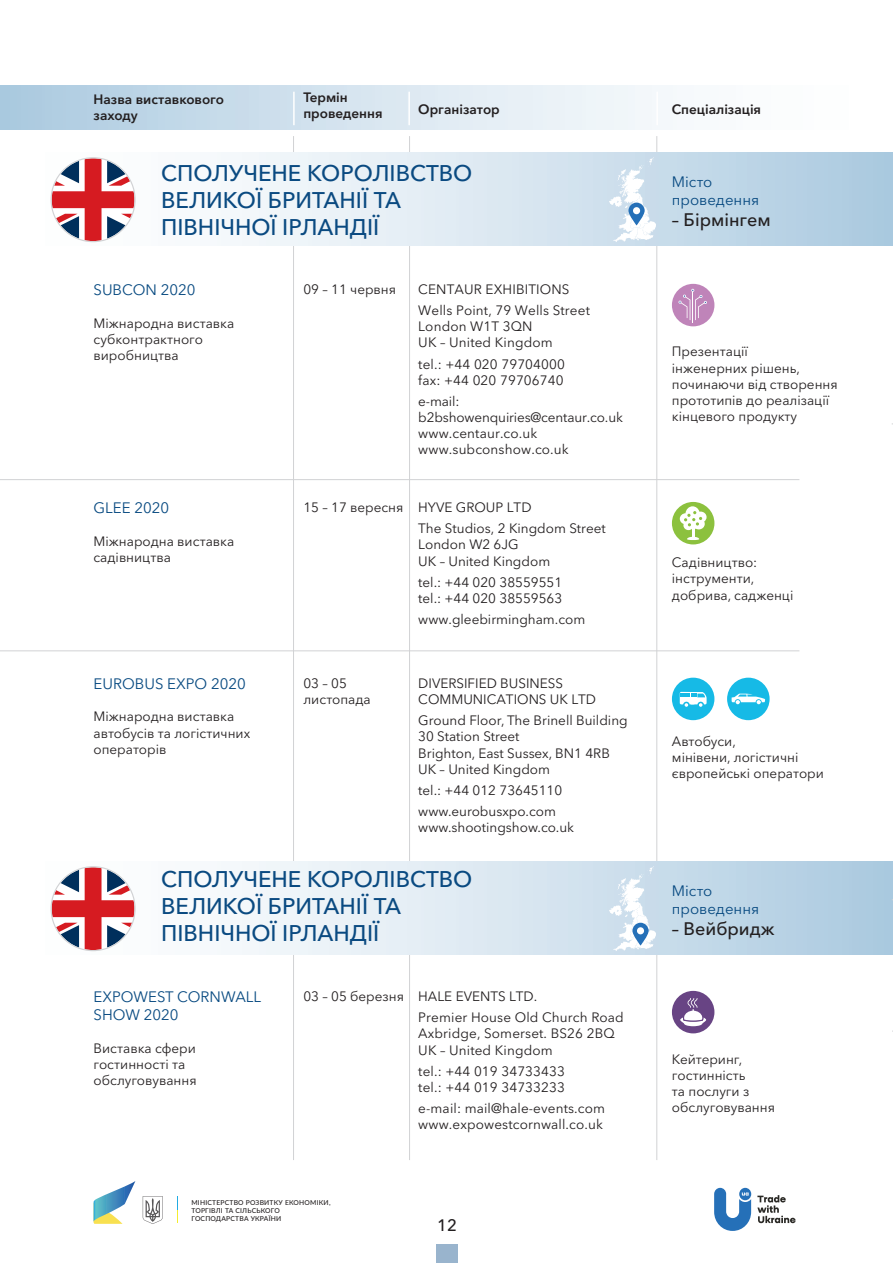
<style>
.page{position:relative;width:893px;height:1263px;background:#fff}
.page>*{position:absolute;margin:0;border:0;box-sizing:border-box;transform-origin:0 0}
.t1{font:500 22.5px/27px "Avenir Next Cyr";color:#0a4a81}
.t2{font:500 18px "Avenir Next Cyr";color:#231f20}
.t3{font:500 16.5px "Avenir Next Cyr";color:#231f20}
.t4{font:15px/18px "Avenir Next Cyr";color:#084a81}
.t5{font:13.5px/16.2px "Avenir Next Cyr";color:#231f20}
.t6{font:600 13.5px/16.2px "Avenir Next Cyr";color:#231f20}
.t7{font:500 6.75px/8.1px "Lato";letter-spacing:.03em;color:#231f20}
</style>
<div class="page">
<div style="left:436px;top:1244px;width:22px;height:19px;background:#99b4cd"></div>
<hr style="left:293px;top:136px;width:1px;height:1024px;background:#d1d2d4">
<div style="left:0;top:85px;width:893px;height:44px;background:linear-gradient(to right,#b0cde1,#fff)"></div>
<hr style="left:293px;top:92px;width:2px;height:33px;background:#fff">
<hr style="left:408px;top:92px;width:2px;height:33px;background:#fff">
<hr style="left:656px;top:92px;width:2px;height:33px;background:#fff">
<hr style="left:656px;top:136px;width:1px;height:1024px;background:#d1d2d4">
<hr style="left:409px;top:136px;width:1px;height:1024px;background:#d1d2d4">
<div style="left:0;top:152px;width:893px;height:94px;background:linear-gradient(to right,#fff,#b0cde2)"></div>
<svg style="left:51px;top:157px;width:85px;height:85px"></svg>
<svg style="left:609px;top:157px;width:47px;height:85px"></svg>
<svg style="left:628px;top:203px;width:17px;height:22px"></svg>
<div style="left:633px;top:207px;width:7px;height:7px;background:#fff;border-radius:50%"></div>
<hr style="left:0;top:479px;width:799px;height:1px;background:#d1d2d4">
<hr style="left:0;top:650px;width:799px;height:1px;background:#d1d2d4">
<div style="left:0;top:861px;width:893px;height:94px;background:linear-gradient(to right,#fff,#b0cde2)"></div>
<svg style="left:51px;top:866px;width:85px;height:85px"></svg>
<svg style="left:609px;top:866px;width:47px;height:85px"></svg>
<svg style="left:632px;top:923px;width:17px;height:22px"></svg>
<div style="left:637px;top:927px;width:7px;height:7px;background:#fff;border-radius:50%"></div>
<div style="left:672px;top:678px;width:42px;height:42px;background:#16bae6;border-radius:50%"></div>
<svg style="left:680px;top:692px;width:27px;height:15px"></svg>
<div style="left:727px;top:678px;width:43px;height:42px;background:#16bae6;border-radius:50%"></div>
<svg style="left:732px;top:693px;width:33px;height:11px"></svg>
<div style="left:672px;top:502px;width:42px;height:42px;background:#8cc13e;border-radius:50%"></div>
<svg style="left:680px;top:506px;width:27px;height:34px"></svg>
<div style="left:672px;top:284px;width:42px;height:42px;background:#bf84b9;border-radius:50%"></div>
<hr style="left:692px;top:289px;width:1px;height:33px;background:#fff">
<svg style="left:678px;top:289px;width:29px;height:31px"></svg>
<div style="left:672px;top:991px;width:42px;height:42px;background:#684484;border-radius:50%"></div>
<svg style="left:680px;top:998px;width:26px;height:28px"></svg>
<svg style="left:757px;top:1195px;width:38px;height:28px"></svg>
<svg style="left:714px;top:1188px;width:37px;height:43px"></svg>
<svg style="left:94px;top:1181px;width:42px;height:43px"></svg>
<svg style="left:143px;top:1196px;width:20px;height:28px"></svg>
<svg style="left:177px;top:1197px;width:1px;height:25px"></svg>
<p class="t6" style="left:94px;top:91px;width:132px">Назва виставкового заходу</p>
<p class="t6" style="left:303px;top:89px;width:81px">Термін проведення</p>
<p class="t6" style="left:418px;top:101px;width:83px">Організатор</p>
<p class="t6" style="left:672px;top:101px;width:91px">Спеціалізація</p>
<h1 class="t1" style="left:161px;top:160px;width:313px">СПОЛУЧЕНЕ КОРОЛІВСТВО<br>ВЕЛИКОЇ БРИТАНІЇ ТА<br>ПІВНІЧНОЇ ІРЛАНДІЇ</h1>
<p class="t4" style="left:94px;top:281px;width:104px">SUBCON 2020</p>
<p class="t5" style="left:94px;top:315px;width:142px">Міжнародна виставка субконтрактного виробництва</p>
<p class="t4" style="left:94px;top:499px;width:77px">GLEE 2020</p>
<p class="t5" style="left:94px;top:533px;width:142px">Міжнародна виставка садівництва</p>
<p class="t4" style="left:94px;top:675px;width:154px">EUROBUS EXPO 2020</p>
<p class="t5" style="left:94px;top:709px;width:158px">Міжнародна виставка автобусів та логістичних операторів</p>
<p class="t5" style="left:303px;top:281px;width:94px">09 – 11 червня</p>
<p class="t5" style="left:418px;top:279px;width:173px;line-height:21px">CENTAUR EXHIBITIONS<br>Wells Point, 79 Wells Street</p>
<p class="t5" style="left:418px;top:318px;width:136px">London W1T 3QN<br>UK – United Kingdom</p>
<p class="t5" style="left:418px;top:356px;width:148px">tel.: +44 020 79704000 fax: +44 020 79706740</p>
<p class="t5" style="left:418px;top:393px;width:206px">e-mail: b2bshowenquiries@centaur.co.uk www.centaur.co.uk www.subconshow.co.uk</p>
<p class="t5" style="left:303px;top:499px;width:102px">15 – 17 вересня</p>
<p class="t5" style="left:418px;top:497px;width:189px;line-height:21px">HYVE GROUP LTD<br>The Studios, 2 Kingdom Street</p>
<p class="t5" style="left:418px;top:537px;width:133px">London W2 6JG<br>UK – United Kingdom</p>
<p class="t5" style="left:418px;top:574px;width:145px">tel.: +44 020 38559551 tel.: +44 020 38559563</p>
<p class="t5" style="left:418px;top:611px;width:169px">www.gleebirmingham.com</p>
<p class="t5" style="left:303px;top:675px;width:69px">03 – 05 листопада</p>
<p class="t5" style="left:418px;top:675px;width:179px">DIVERSIFIED BUSINESS<br>COMMUNICATIONS UK LTD</p>
<p class="t5" style="left:418px;top:712px;width:211px">Ground Floor, The Brinell Building<br>30 Station Street<br>Brighton, East Sussex, BN1 4RB<br>UK – United Kingdom</p>
<p class="t5" style="left:418px;top:779px;width:145px;line-height:21px">tel.: +44 012 73645110 www.eurobusxpo.com</p>
<p class="t5" style="left:418px;top:819px;width:157px">www.shootingshow.co.uk</p>
<h1 class="t1" style="left:161px;top:866px;width:313px">СПОЛУЧЕНЕ КОРОЛІВСТВО<br>ВЕЛИКОЇ БРИТАНІЇ ТА<br>ПІВНІЧНОЇ ІРЛАНДІЇ</h1>
<p class="t4" style="left:94px;top:988px;width:169px">EXPOWEST CORNWALL<br>SHOW 2020</p>
<p class="t5" style="left:94px;top:1040px;width:105px">Виставка сфери гостинності та обслуговування</p>
<p class="t5" style="left:303px;top:988px;width:102px">03 – 05 березня</p>
<p class="t5" style="left:418px;top:986px;width:207px;line-height:21px">HALE EVENTS LTD.<br>Premier House Old Church Road</p>
<p class="t5" style="left:418px;top:1025px;width:198px">Axbridge, Somerset. BS26 2BQ<br>UK – United Kingdom</p>
<p class="t5" style="left:418px;top:1063px;width:148px">tel.: +44 019 34733433 tel.: +44 019 34733233</p>
<p class="t5" style="left:418px;top:1100px;width:188px">e-mail: mail@hale-events.com www.expowestcornwall.co.uk</p>
<p class="t7" style="left:191px;top:1198px;width:141px">МІНІСТЕРСТВО РОЗВИТКУ ЕКОНОМІКИ,<br>ТОРГІВЛІ ТА СІЛЬСЬКОГО<br>ГОСПОДАРСТВА УКРАЇНИ</p>
<p class="t3" style="left:437px;top:1215px;width:21px">12</p>
<p class="t4" style="left:672px;top:172px;width:89px">Місто проведення</p>
<h2 class="t2" style="left:672px;top:209px;width:100px">– Бірмінгем</h2>
<p class="t5" style="left:672px;top:344px;width:167px">Презентації<br>інженерних рішень, починаючи від створення прототипів до реалізації кінцевого продукту</p>
<p class="t5" style="left:672px;top:554px;width:123px">Садівництво: інструменти, добрива, садженці</p>
<p class="t5" style="left:672px;top:733px;width:153px">Автобуси,<br>мінівени, логістичні європейські оператори</p>
<p class="t4" style="left:672px;top:881px;width:89px">Місто проведення</p>
<h2 class="t2" style="left:672px;top:918px;width:104px">– Вейбридж</h2>
<p class="t5" style="left:672px;top:1051px;width:105px">Кейтеринг, гостинність<br>та послуги з обслуговування</p>
</div>
